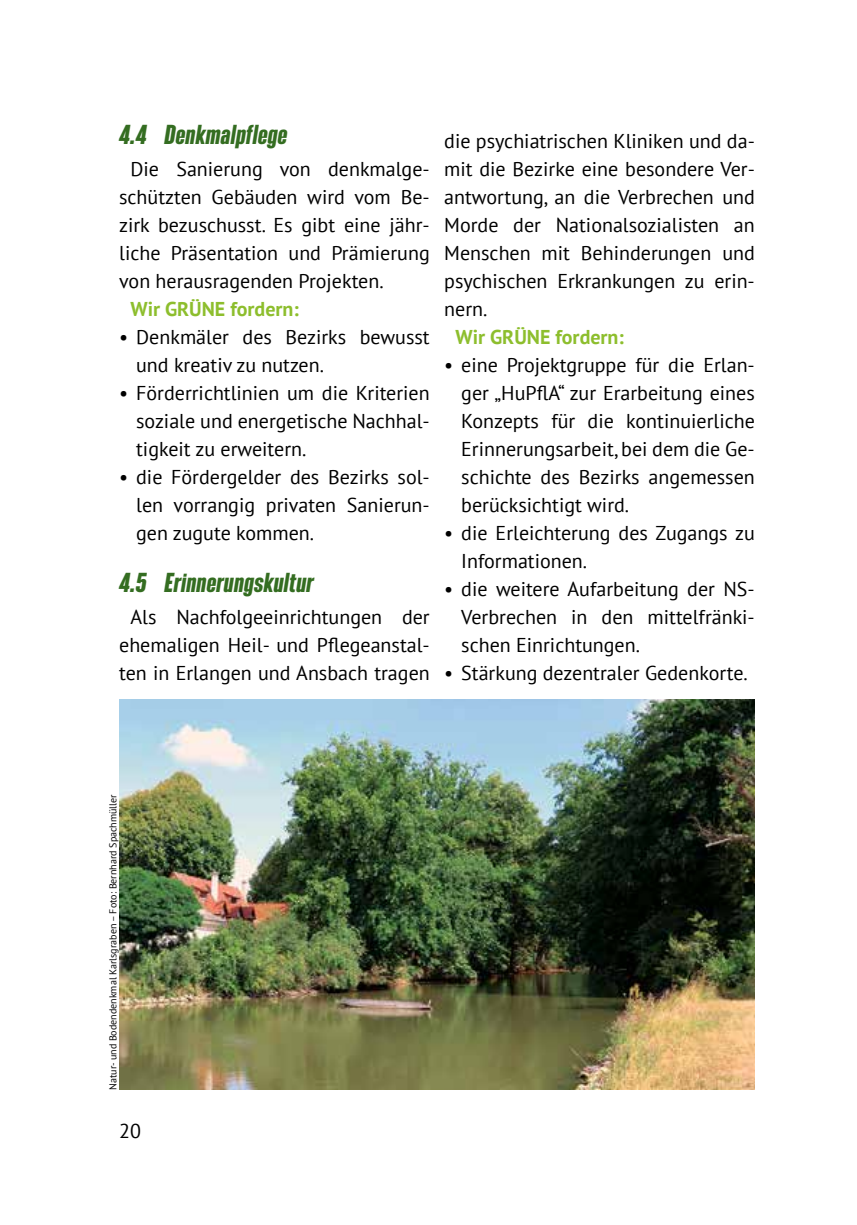
<style>
.page{position:relative;width:857px;height:1225px;background:#fff}
.page>*{position:absolute;margin:0;border:0;box-sizing:border-box;transform-origin:0 0}
.t1{font:italic 700 24px "Bereit";letter-spacing:.01em;color:#346d21}
.t2{font:20px/28px "PT Sans";color:#000;text-align:justify}
.t3{font:700 20px "PT Sans";color:#8dbe2d}
.t4{font:10px "PT Sans";color:#000}
</style>
<div class="page">
<img style="left:119px;top:699px;width:635px;height:390px">
<p class="t1" style="left:119px;top:120px;width:170px">4.4 Denkmalpflege</p>
<p class="t2" style="left:119px;top:154px;width:312px;text-indent:11px">Die Sanierung von denkmalge&shy;schützten Gebäuden wird vom Be&shy;zirk bezuschusst. Es gibt eine jähr&shy;liche Präsentation und Prämierung von herausragenden Projekten.</p>
<p class="t3" style="left:130px;top:296px;width:170px">Wir GRÜNE fordern:</p>
<p class="t2" style="left:136px;top:322px;width:295px;text-indent:-17px">• Denkmäler des Bezirks bewusst und kreativ zu nutzen.</p>
<p class="t2" style="left:136px;top:378px;width:295px;text-indent:-17px">• Förderrichtlinien um die Kriterien soziale und energetische Nachhal&shy;tigkeit zu erweitern.</p>
<p class="t2" style="left:136px;top:462px;width:295px;text-indent:-17px">• die Fördergelder des Bezirks sol&shy;len vorrangig privaten Sanierun&shy;gen zugute kommen.</p>
<p class="t1" style="left:119px;top:568px;width:196px">4.5 Erinnerungskultur</p>
<p class="t2" style="left:119px;top:602px;width:312px;text-align:center">Als Nachfolgeeinrichtungen der ehemaligen Heil- und Pflegeanstal&shy;ten in Erlangen und Ansbach tragen</p>
<p class="t2" style="left:444px;top:126px;width:312px">die psychiatrischen Kliniken und da&shy;mit die Bezirke eine besondere Ver&shy;antwortung, an die Verbrechen und Morde der Nationalsozialisten an Menschen mit Behinderungen und psychischen Erkrankungen zu erin&shy;nern.</p>
<p class="t3" style="left:455px;top:324px;width:170px">Wir GRÜNE fordern:</p>
<p class="t2" style="left:461px;top:350px;width:295px;text-indent:-17px">• eine Projektgruppe für die Erlan&shy;ger „HuPflA“ zur Erarbeitung eines Konzepts für die kontinuierliche Erinnerungsarbeit, bei dem die Ge&shy;schichte des Bezirks angemessen berücksichtigt wird.</p>
<p class="t2" style="left:461px;top:518px;width:295px;text-indent:-17px">• die Erleichterung des Zugangs zu<br>Informationen.</p>
<p class="t2" style="left:461px;top:574px;width:295px;text-indent:-17px">• die weitere Aufarbeitung der NS-Verbrechen in den mittelfränki&shy;schen Einrichtungen.</p>
<p class="t2" style="left:444px;top:658px;width:305px">• Stärkung dezentraler Gedenkorte.</p>
<p class="t4" style="left:106px;top:1089px;width:297px;rotate:-90deg">Natur- und Bodendenkmal Karlsgraben – Foto: Bernhard Spachmüller</p>
<p class="t2" style="left:119px;top:1116px;width:23px">20</p>
</div>
